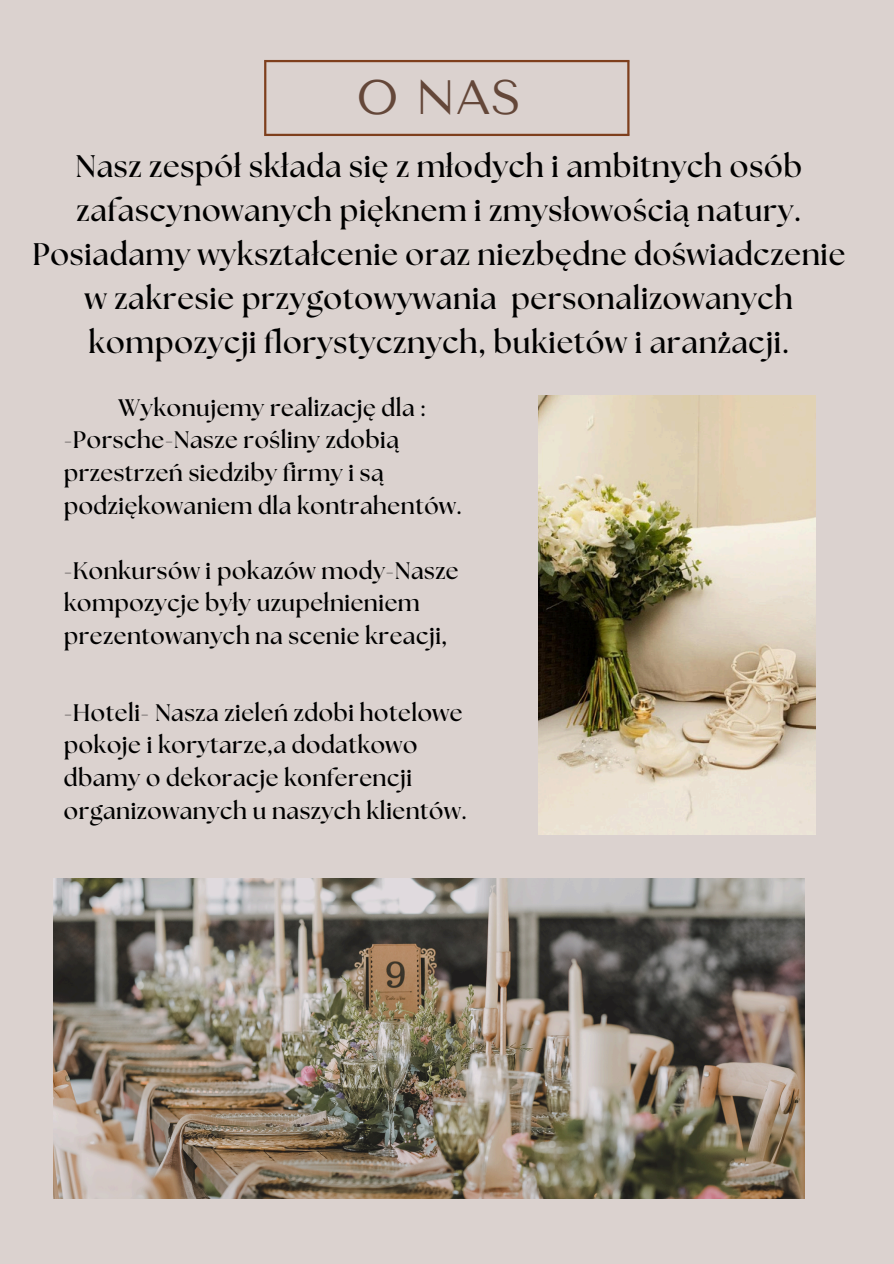
<style>
.page{position:relative;width:894px;height:1264px;background:#fff}
.page>*{position:absolute;margin:0;border:0;box-sizing:border-box;transform-origin:0 0}
.t1{font:48px "Tenor Sans";color:#644739}
.t2{font:700 31.2px/43.8px "The Seasons";letter-spacing:.02em;color:#000;text-align:center}
.t3{font:700 23.85px/32.7px "The Seasons";letter-spacing:.02em;color:#000}
</style>
<div class="page">
<div style="left:0;top:0;width:893px;height:1263px;background:#dbd2cf"></div>
<hr style="left:264px;top:62px;width:2px;height:72px;background:#7e3f1d">
<hr style="left:627px;top:62px;width:2px;height:72px;background:#7e3f1d">
<hr style="left:264px;top:60px;width:365px;height:2px;background:#7e3f1d">
<hr style="left:264px;top:134px;width:365px;height:2px;background:#7e3f1d">
<img style="left:53px;top:878px;width:751px;height:320px">
<img style="left:538px;top:395px;width:277px;height:439px">
<h2 class="t1" style="left:356px;top:70px;width:166px">O NAS</h2>
<p class="t2" style="left:32px;top:146px;width:814px">Nasz zespół składa się z młodych i ambitnych osób zafascynowanych pięknem i zmysłowością natury.<br>Posiadamy wykształcenie oraz niezbędne doświadczenie w zakresie przygotowywania personalizowanych kompozycji florystycznych, bukietów i aranżacji.</p>
<p class="t3" style="left:118px;top:392px;width:308px">Wykonujemy realizację dla :</p>
<p class="t3" style="left:64px;top:425px;width:399px">-Porsche-Nasze rośliny zdobią przestrzeń siedziby firmy i są podziękowaniem dla kontrahentów.</p>
<p class="t3" style="left:64px;top:555px;width:396px">-Konkursów i pokazów mody-Nasze kompozycje były uzupełnieniem prezentowanych na scenie kreacji,</p>
<p class="t3" style="left:64px;top:697px;width:404px">-Hoteli- Nasza zieleń zdobi hotelowe pokoje i korytarze,a dodatkowo dbamy o dekoracje konferencji organizowanych u naszych klientów.</p>
</div>
